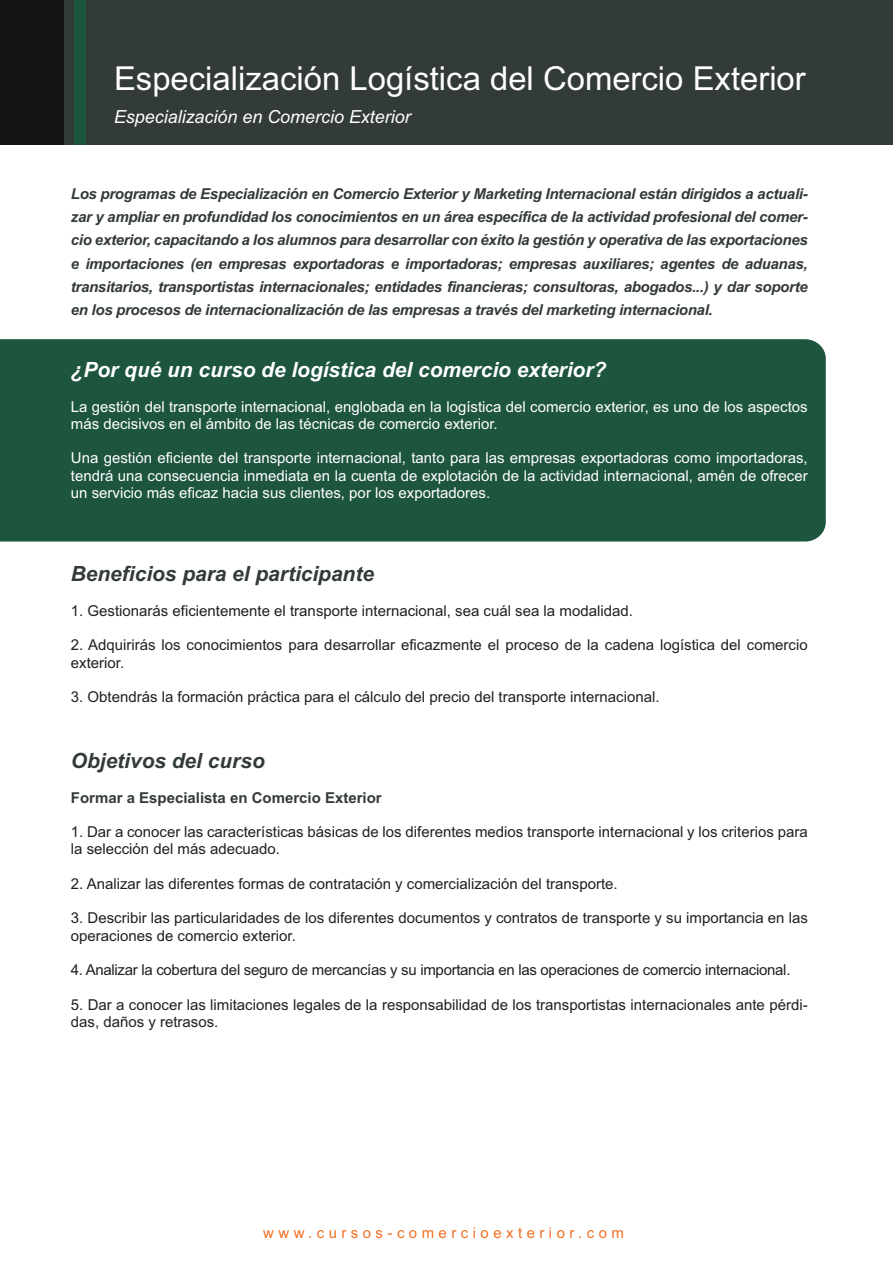
<style>
.page{position:relative;width:893px;height:1263px;background:#fff}
.page>*{position:absolute;margin:0;border:0;box-sizing:border-box;transform-origin:0 0}
.t1{font:33px "Arial";color:#fff}
.t2{font:italic 700 21px "Arial";color:#fff}
.t3{font:italic 700 21px "Arial";color:#333b3a}
.t4{font:italic 18px "Arial";color:#fff}
.t5{font:15px/17.2px "Arial";color:#231f20}
.t6{font:italic 700 15px/23.2px "Arial";letter-spacing:-.02em;color:#333b3a;text-align:justify}
.t7{font:15px/17.2px "Arial";color:#fff}
.t8{font:15px "Arial";letter-spacing:-.02em;color:#231f20}
.t9{font:700 15px "Arial";color:#333b3a}
.t10{font:15px "Arial";letter-spacing:.3em;color:#f27024}
</style>
<div class="page">
<div style="left:0;top:339px;width:826px;height:202px;background:#1e553f"></div>
<div style="left:0;top:0;width:893px;height:144px;background:#333b3a"></div>
<div style="left:0;top:0;width:64px;height:144px;background:#161317"></div>
<div style="left:74px;top:0;width:11px;height:144px;background:#1e553f"></div>
<h1 class="t1" style="left:114px;top:57px;width:693px">Especialización Logística del Comercio Exterior</h1>
<p class="t4" style="left:114px;top:105px;width:298px">Especialización en Comercio Exterior</p>
<p class="t6" style="left:71px;top:183px;width:738px">Los programas de Especialización en Comercio Exterior y Marketing Internacional están dirigidos a actuali&shy;zar y ampliar en profundidad los conocimientos en un área específica de la actividad profesional del comer&shy;cio exterior, capacitando a los alumnos para desarrollar con éxito la gestión y operativa de las exportaciones e importaciones (en empresas exportadoras e importadoras; empresas auxiliares; agentes de aduanas, transitarios, transportistas internacionales; entidades financieras; consultoras, abogados...) y dar soporte en los procesos de internacionalización de las empresas a través del marketing internacional.</p>
<h2 class="t2" style="left:71px;top:356px;width:537px">¿Por qué un curso de logística del comercio exterior?</h2>
<p class="t7" style="left:71px;top:398px;width:738px">La gestión del transporte internacional, englobada en la logística del comercio exterior, es uno de los aspectos más decisivos en el ámbito de las técnicas de comercio exterior.</p>
<p class="t7" style="left:71px;top:450px;width:738px;text-align:justify">Una gestión eficiente del transporte internacional, tanto para las empresas exportadoras como importadoras, tendrá una consecuencia inmediata en la cuenta de explotación de la actividad internacional, amén de ofrecer un servicio más eficaz hacia sus clientes, por los exportadores.</p>
<h2 class="t3" style="left:71px;top:560px;width:305px">Beneficios para el participante</h2>
<p class="t5" style="left:71px;top:602px;width:563px">1. Gestionarás eficientemente el transporte internacional, sea cuál sea la modalidad.</p>
<p class="t5" style="left:71px;top:637px;width:738px">2. Adquirirás los conocimientos para desarrollar eficazmente el proceso de la cadena logística del comercio exterior.</p>
<p class="t5" style="left:71px;top:688px;width:590px">3. Obtendrás la formación práctica para el cálculo del precio del transporte internacional.</p>
<h2 class="t3" style="left:71px;top:747px;width:195px">Objetivos del curso</h2>
<p class="t9" style="left:71px;top:787px;width:312px">Formar a Especialista en Comercio Exterior</p>
<p class="t5" style="left:71px;top:823px;width:738px">1. Dar a conocer las características básicas de los diferentes medios transporte internacional y los criterios para la selección del más adecuado.</p>
<p class="t5" style="left:71px;top:875px;width:548px">2. Analizar las diferentes formas de contratación y comercialización del transporte.</p>
<p class="t5" style="left:71px;top:910px;width:739px">3. Describir las particularidades de los diferentes documentos y contratos de transporte y su importancia en las operaciones de comercio exterior.</p>
<p class="t8" style="left:71px;top:960px;width:721px">4. Analizar la cobertura del seguro de mercancías y su importancia en las operaciones de comercio internacional.</p>
<p class="t5" style="left:71px;top:996px;width:738px">5. Dar a conocer las limitaciones legales de la responsabilidad de los transportistas internacionales ante pérdi&shy;das, daños y retrasos.</p>
<p class="t10" style="left:263px;top:1222px;width:362px">www.cursos-comercioexterior.com</p>
</div>
